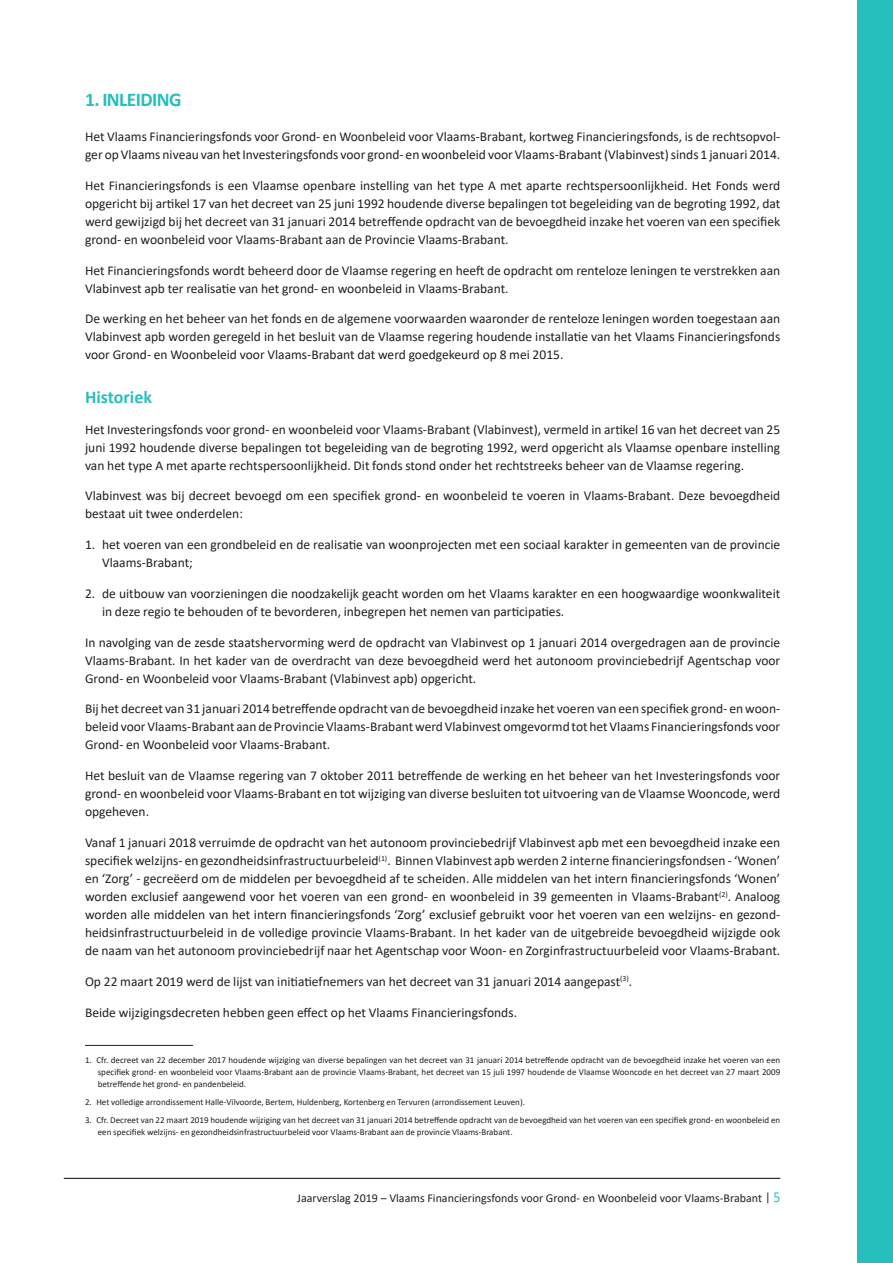
<style>
.page{position:relative;width:893px;height:1263px;background:#fff}
.page>*{position:absolute;margin:0;border:0;box-sizing:border-box;transform-origin:0 0}
._07_HOOFDSTUKTITEL_J{font:700 19.5px "Calibri";letter-spacing:-.03em;color:#28bebd}
._07_Tussentitel{font:700 18px "Calibri";color:#28bebd}
._07_Body{font:13.5px/18px "Calibri";color:#231f20;text-align:justify}
.t1{font:12px "Calibri";color:#231f20}
._07_Footnote{font:9px/12px "Calibri";color:#231f20;text-align:justify}
.s1{font-size:15.15px;color:#28bebd}
</style>
<div class="page">
<div style="left:857px;top:0;width:36px;height:1263px;background:#28bebd"></div>
<hr style="left:64px;top:1178px;width:716px;height:1px;background:#000">
<hr style="left:85px;top:1045px;width:108px;height:1px;background:#231f20">
<p class="_07_HOOFDSTUKTITEL_J" style="left:85px;top:86px;width:98px">1. INLEIDING</p>
<p class="_07_Body" style="left:85px;top:127px;width:697px">Het Vlaams Financieringsfonds voor Grond- en Woonbeleid voor Vlaams-Brabant, kortweg Financieringsfonds, is de rechtsopvol&shy;ger op Vlaams niveau van het Investeringsfonds voor grond- en woonbeleid voor Vlaams-Brabant (Vlabinvest) sinds 1 januari 2014.</p>
<p class="_07_Body" style="left:85px;top:176px;width:697px">Het Financieringsfonds is een Vlaamse openbare instelling van het type A met aparte rechtspersoonlijkheid. Het Fonds werd opgericht bij artikel 17 van het decreet van 25 juni 1992 houdende diverse bepalingen tot begeleiding van de begroting 1992, dat werd gewijzigd bij het decreet van 31 januari 2014 betreffende opdracht van de bevoegdheid inzake het voeren van een specifiek grond- en woonbeleid voor Vlaams-Brabant aan de Provincie Vlaams-Brabant.</p>
<p class="_07_Body" style="left:85px;top:261px;width:697px">Het Financieringsfonds wordt beheerd door de Vlaamse regering en heeft de opdracht om renteloze leningen te verstrekken aan<br>Vlabinvest apb ter realisatie van het grond- en woonbeleid in Vlaams-Brabant.</p>
<p class="_07_Body" style="left:85px;top:309px;width:697px">De werking en het beheer van het fonds en de algemene voorwaarden waaronder de renteloze leningen worden toegestaan aan Vlabinvest apb worden geregeld in het besluit van de Vlaamse regering houdende installatie van het Vlaams Financieringsfonds voor Grond- en Woonbeleid voor Vlaams-Brabant dat werd goedgekeurd op 8 mei 2015.</p>
<p class="_07_Tussentitel" style="left:85px;top:384px;width:69px">Historiek</p>
<p class="_07_Body" style="left:85px;top:420px;width:697px">Het Investeringsfonds voor grond- en woonbeleid voor Vlaams-Brabant (Vlabinvest), vermeld in artikel 16 van het decreet van 25 juni 1992 houdende diverse bepalingen tot begeleiding van de begroting 1992, werd opgericht als Vlaamse openbare instelling van het type A met aparte rechtspersoonlijkheid. Dit fonds stond onder het rechtstreeks beheer van de Vlaamse regering.</p>
<p class="_07_Body" style="left:85px;top:487px;width:697px">Vlabinvest was bij decreet bevoegd om een specifiek grond- en woonbeleid te voeren in Vlaams-Brabant. Deze bevoegdheid bestaat uit twee onderdelen:</p>
<p class="_07_Body" style="left:102px;top:535px;width:680px;text-indent:-17px">1. het voeren van een grondbeleid en de realisatie van woonprojecten met een sociaal karakter in gemeenten van de provincie<br>Vlaams-Brabant;</p>
<p class="_07_Body" style="left:102px;top:584px;width:680px;text-indent:-17px">2. de uitbouw van voorzieningen die noodzakelijk geacht worden om het Vlaams karakter en een hoogwaardige woonkwaliteit in deze regio te behouden of te bevorderen, inbegrepen het nemen van participaties.</p>
<p class="_07_Body" style="left:85px;top:633px;width:697px">In navolging van de zesde staatshervorming werd de opdracht van Vlabinvest op 1 januari 2014 overgedragen aan de provincie Vlaams-Brabant. In het kader van de overdracht van deze bevoegdheid werd het autonoom provinciebedrijf Agentschap voor Grond- en Woonbeleid voor Vlaams-Brabant (Vlabinvest apb) opgericht.</p>
<p class="_07_Body" style="left:85px;top:700px;width:697px">Bij het decreet van 31 januari 2014 betreffende opdracht van de bevoegdheid inzake het voeren van een specifiek grond- en woon&shy;beleid voor Vlaams-Brabant aan de Provincie Vlaams-Brabant werd Vlabinvest omgevormd tot het Vlaams Financieringsfonds voor Grond- en Woonbeleid voor Vlaams-Brabant.</p>
<p class="_07_Body" style="left:85px;top:766px;width:697px">Het besluit van de Vlaamse regering van 7 oktober 2011 betreffende de werking en het beheer van het Investeringsfonds voor grond- en woonbeleid voor Vlaams-Brabant en tot wijziging van diverse besluiten tot uitvoering van de Vlaamse Wooncode, werd opgeheven.</p>
<p class="_07_Body" style="left:85px;top:833px;width:697px">Vanaf 1 januari 2018 verruimde de opdracht van het autonoom provinciebedrijf Vlabinvest apb met een bevoegdheid inzake een specifiek welzijns- en gezondheidsinfrastructuurbeleid<sup>(1)</sup>. Binnen Vlabinvest apb werden 2 interne financieringsfondsen - ‘Wonen’ en ‘Zorg’ - gecreëerd om de middelen per bevoegdheid af te scheiden. Alle middelen van het intern financieringsfonds ‘Wonen’ worden exclusief aangewend voor het voeren van een grond- en woonbeleid in 39 gemeenten in Vlaams-Brabant<sup>(2)</sup>. Analoog worden alle middelen van het intern financieringsfonds ‘Zorg’ exclusief gebruikt voor het voeren van een welzijns- en gezond&shy;heidsinfrastructuurbeleid in de volledige provincie Vlaams-Brabant. In het kader van de uitgebreide bevoegdheid wijzigde ook de naam van het autonoom provinciebedrijf naar het Agentschap voor Woon- en Zorginfrastructuurbeleid voor Vlaams-Brabant.</p>
<p class="_07_Body" style="left:85px;top:972px;width:549px">Op 22 maart 2019 werd de lijst van initiatiefnemers van het decreet van 31 januari 2014 aangepast<sup>(3)</sup>.</p>
<p class="_07_Body" style="left:85px;top:1003px;width:433px">Beide wijzigingsdecreten hebben geen effect op het Vlaams Financieringsfonds.</p>
<p class="_07_Footnote" style="left:98px;top:1054px;width:684px;text-indent:-13px">1. Cfr. decreet van 22 december 2017 houdende wijziging van diverse bepalingen van het decreet van 31 januari 2014 betreffende opdracht van de bevoegdheid inzake het voeren van een specifiek grond- en woonbeleid voor Vlaams-Brabant aan de provincie Vlaams-Brabant, het decreet van 15 juli 1997 houdende de Vlaamse Wooncode en het decreet van 27 maart 2009 betreffende het grond- en pandenbeleid.</p>
<p class="_07_Footnote" style="left:85px;top:1096px;width:441px">2. Het volledige arrondissement Halle-Vilvoorde, Bertem, Huldenberg, Kortenberg en Tervuren (arrondissement Leuven).</p>
<p class="_07_Footnote" style="left:98px;top:1114px;width:684px;text-indent:-13px">3. Cfr. Decreet van 22 maart 2019 houdende wijziging van het decreet van 31 januari 2014 betreffende opdracht van de bevoegdheid van het voeren van een specifiek grond- en woonbeleid en een specifiek welzijns- en gezondheidsinfrastructuurbeleid voor Vlaams-Brabant aan de provincie Vlaams-Brabant.</p>
<p class="t1" style="left:297px;top:1190px;width:485px">Jaarverslag 2019 – Vlaams Financieringsfonds voor Grond- en Woonbeleid voor Vlaams-Brabant | <span class="s1">5</span></p>
</div>
